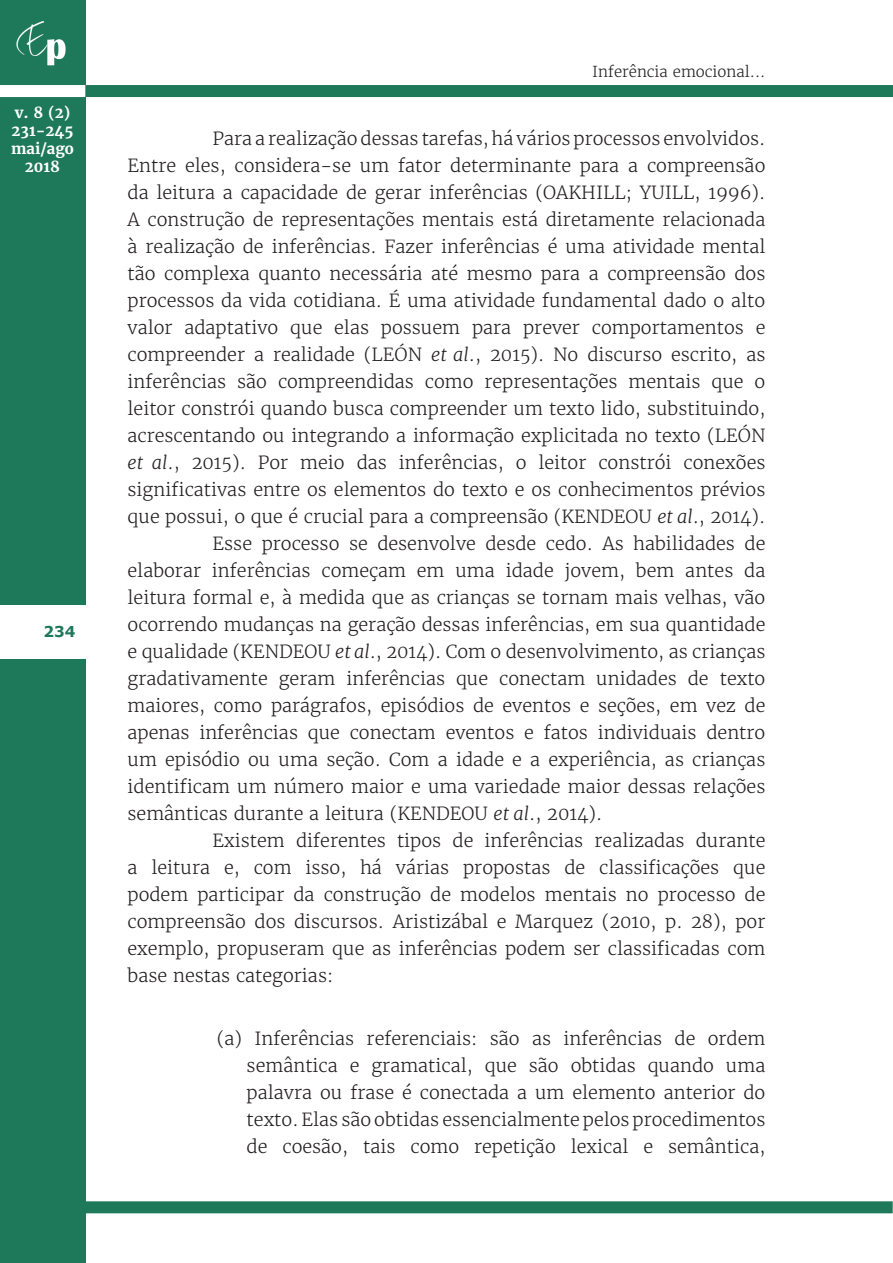
<style>
.page{position:relative;width:893px;height:1263px;background:#fff}
.page>*{position:absolute;margin:0;border:0;box-sizing:border-box;transform-origin:0 0}
.Corpo_do_artigo{font:300 18px/27px "Merriweather";color:#231f20;text-align:justify}
.Alínea{font:300 18px/27px "Merriweather";color:#231f20;text-align:justify}
.t1{font:700 15px/18px "Merriweather";color:#fff;text-align:center}
.t2{font:300 15px "Merriweather";color:#231f20}
.t3{font:700 15px "Verdana";color:#1e785a}
.s1{font-style:italic}
</style>
<div class="page">
<div style="left:0;top:0;width:85px;height:1263px;background:#1e785a"></div>
<img style="left:16px;top:21px;width:50px;height:45px">
<div style="left:85px;top:85px;width:808px;height:12px;background:#1e785a"></div>
<div style="left:0;top:85px;width:85px;height:12px;background:#fff"></div>
<div style="left:0;top:605px;width:85px;height:53px;background:#fff"></div>
<div style="left:84px;top:1201px;width:809px;height:12px;background:#1e785a"></div>
<p class="t1" style="left:11px;top:103px;width:64px">v. 8 (2)<br>231-245 mai/ago<br>2018</p>
<p class="t3" style="left:44px;top:622px;width:33px">234</p>
<p class="t2" style="left:592px;top:62px;width:175px">Inferência emocional...</p>
<p class="Corpo_do_artigo" style="left:128px;top:125px;width:639px;text-indent:85px">Para a realização dessas tarefas, há vários processos envolvidos.<br>Entre eles, considera-se um fator determinante para a compreensão da leitura a capacidade de gerar inferências (OAKHILL; YUILL, 1996).<br>A construção de representações mentais está diretamente relacionada à realização de inferências. Fazer inferências é uma atividade mental tão complexa quanto necessária até mesmo para a compreensão dos processos da vida cotidiana. É uma atividade fundamental dado o alto valor adaptativo que elas possuem para prever comportamentos e compreender a realidade (LEÓN <span class="s1">et al</span>., 2015). No discurso escrito, as inferências são compreendidas como representações mentais que o leitor constrói quando busca compreender um texto lido, substituindo, acrescentando ou integrando a informação explicitada no texto (LEÓN <span class="s1">et al</span>., 2015). Por meio das inferências, o leitor constrói conexões significativas entre os elementos do texto e os conhecimentos prévios que possui, o que é crucial para a compreensão (KENDEOU <span class="s1">et al</span>., 2014).</p>
<p class="Corpo_do_artigo" style="left:128px;top:530px;width:639px;text-indent:85px">Esse processo se desenvolve desde cedo. As habilidades de elaborar inferências começam em uma idade jovem, bem antes da leitura formal e, à medida que as crianças se tornam mais velhas, vão ocorrendo mudanças na geração dessas inferências, em sua quantidade e qualidade (KENDEOU <span class="s1">et al</span>., 2014). Com o desenvolvimento, as crianças gradativamente geram inferências que conectam unidades de texto maiores, como parágrafos, episódios de eventos e seções, em vez de apenas inferências que conectam eventos e fatos individuais dentro um episódio ou uma seção. Com a idade e a experiência, as crianças identificam um número maior e uma variedade maior dessas relações semânticas durante a leitura (KENDEOU <span class="s1">et al</span>., 2014).</p>
<p class="Corpo_do_artigo" style="left:128px;top:827px;width:639px;text-indent:85px">Existem diferentes tipos de inferências realizadas durante a leitura e, com isso, há várias propostas de classificações que podem participar da construção de modelos mentais no processo de compreensão dos discursos. Aristizábal e Marquez (2010, p. 28), por exemplo, propuseram que as inferências podem ser classificadas com base nestas categorias:</p>
<p class="Alínea" style="left:247px;top:1025px;width:520px;text-indent:-30px">(a) Inferências referenciais: são as inferências de ordem semântica e gramatical, que são obtidas quando uma palavra ou frase é conectada a um elemento anterior do texto. Elas são obtidas essencialmente pelos procedimentos de coesão, tais como repetição lexical e semântica,</p>
</div>
